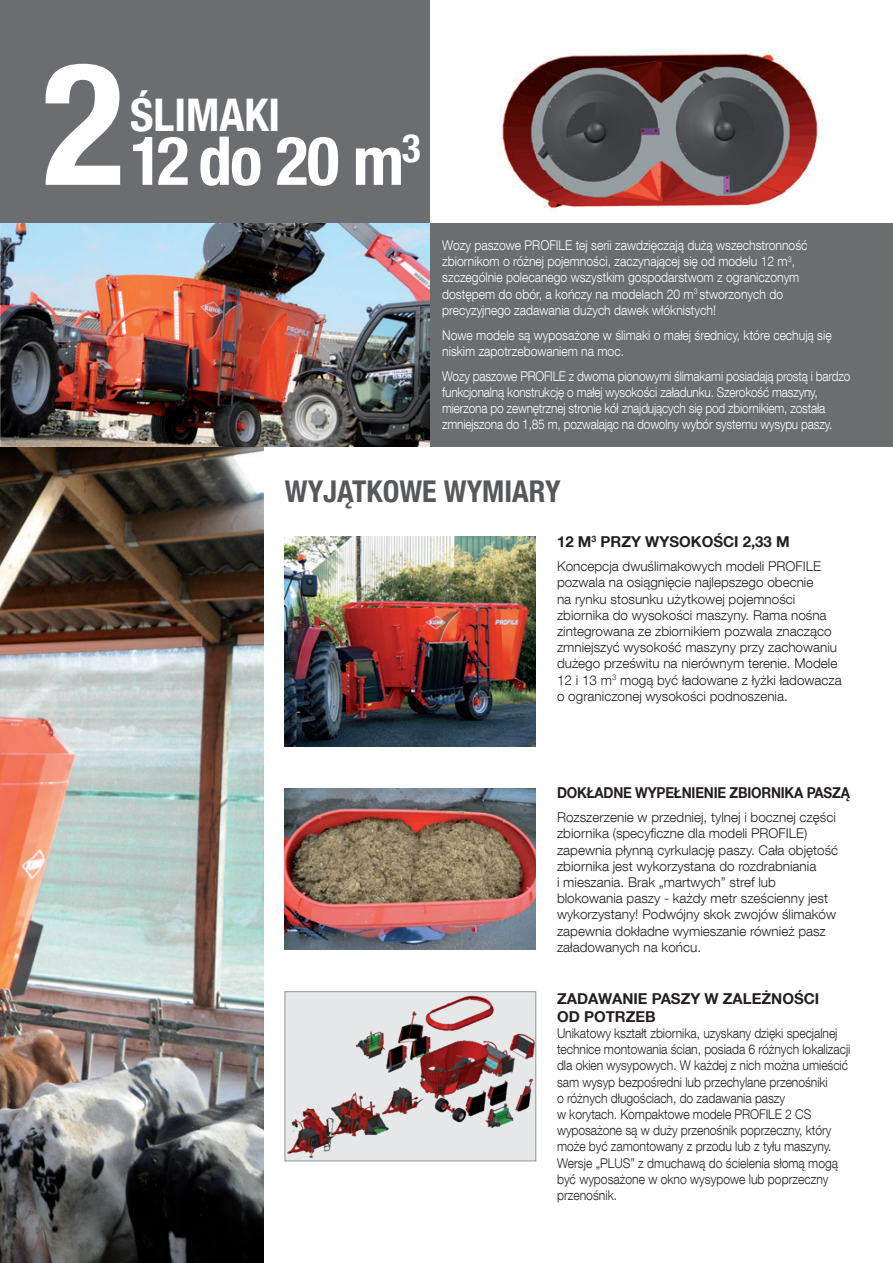
<style>
.page{position:relative;width:893px;height:1263px;background:#fff}
.page>*{position:absolute;margin:0;border:0;box-sizing:border-box;transform-origin:0 0}
.t1{font:700 condensed 171px "Helvetica Neue LT Com";color:#fff}
.t2{font:700 condensed 67.5px "Helvetica Neue LT Com";color:#fff}
.t3{font:700 condensed 45px "Helvetica Neue LT Com";color:#fff}
.t4{font:700 condensed 30px "Helvetica Neue LT Com";color:#57585a}
.t5{font:700 15px/18px "Helvetica Neue LT Com";color:#231f20}
.t6{font:700 15px "Helvetica Neue LT Com";color:#231f20;scale:.9 1}
.t7{font:300 13.5px/16.2px "Helvetica Neue LT Com";color:#231f20}
.t8{font:300 13.5px/16.2px "Helvetica Neue LT Com";color:#231f20;scale:.9 1}
.t9{font:300 13.5px/16.2px "Helvetica Neue LT Com";color:#fff;scale:.9 1}
.t10{font:300 13.5px/16.2px "Helvetica Neue LT Com";color:#fff;scale:.88 1}
</style>
<div class="page">
<img style="left:0;top:446px;width:264px;height:817px">
<div style="left:0;top:0;width:429px;height:223px;background:#6c6d70"></div>
<div style="left:429px;top:223px;width:464px;height:223px;background:#6c6d70"></div>
<img style="left:0;top:223px;width:429px;height:223px">
<img style="left:287px;top:993px;width:247px;height:166px">
<div style="left:285px;top:991px;width:251px;height:170px;border:1px solid #939598"></div>
<img style="left:285px;top:536px;width:251px;height:210px">
<img style="left:285px;top:788px;width:251px;height:162px">
<img style="left:502px;top:53px;width:316px;height:155px">
<h1 class="t1" style="left:43px;top:22px;width:84px">2</h1>
<h3 class="t3" style="left:130px;top:88px;width:151px">ŚLIMAKI</h3>
<h2 class="t2" style="left:130px;top:120px;width:292px">12 do 20 m<sup>3</sup></h2>
<p class="t9" style="left:442px;top:237px;width:407px">Wozy paszowe PROFILE tej serii zawdzięczają dużą wszechstronność zbiornikom o różnej pojemności, zaczynającej się od modelu 12 m<sup>3</sup>, szczególnie polecanego wszystkim gospodarstwom z ograniczonym dostępem do obór, a kończy na modelach 20 m<sup>3</sup> stworzonych do precyzyjnego zadawania dużych dawek włóknistych!</p>
<p class="t9" style="left:442px;top:326px;width:434px">Nowe modele są wyposażone w ślimaki o małej średnicy, które cechują się niskim zapotrzebowaniem na moc.</p>
<p class="t10" style="left:442px;top:367px;width:465px">Wozy paszowe PROFILE z dwoma pionowymi ślimakami posiadają prostą i bardzo funkcjonalną konstrukcję o małej wysokości załadunku. Szerokość maszyny, mierzona po zewnętrznej stronie kół znajdujących się pod zbiornikiem, została zmniejszona do 1,85 m, pozwalając na dowolny wybór systemu wysypu paszy.</p>
<h3 class="t4" style="left:285px;top:473px;width:277px">WYJĄTKOWE WYMIARY</h3>
<p class="t5" style="left:557px;top:532px;width:234px">12 M<sup>3</sup> PRZY WYSOKOŚCI 2,33 M</p>
<p class="t7" style="left:557px;top:558px;width:286px">Koncepcja dwuślimakowych modeli PROFILE pozwala na osiągnięcie najlepszego obecnie<br>na rynku stosunku użytkowej pojemności zbiornika do wysokości maszyny. Rama nośna zintegrowana ze zbiornikiem pozwala znacząco zmniejszyć wysokość maszyny przy zachowaniu dużego prześwitu na nierównym terenie. Modele 12 i 13 m<sup>3</sup> mogą być ładowane z łyżki ładowacza o ograniczonej wysokości podnoszenia.</p>
<p class="t6" style="left:557px;top:783px;width:327px">DOKŁADNE WYPEŁNIENIE ZBIORNIKA PASZĄ</p>
<p class="t7" style="left:557px;top:809px;width:283px">Rozszerzenie w przedniej, tylnej i bocznej części zbiornika (specyficzne dla modeli PROFILE) zapewnia płynną cyrkulację paszy. Cała objętość zbiornika jest wykorzystana do rozdrabniania<br>i mieszania. Brak „martwych” stref lub blokowania paszy - każdy metr sześcienny jest wykorzystany! Podwójny skok zwojów ślimaków zapewnia dokładne wymieszanie również pasz załadowanych na końcu.</p>
<p class="t5" style="left:557px;top:989px;width:264px">ZADAWANIE PASZY W ZALEŻNOŚCI<br>OD POTRZEB</p>
<p class="t8" style="left:557px;top:1025px;width:327px">Unikatowy kształt zbiornika, uzyskany dzięki specjalnej technice montowania ścian, posiada 6 różnych lokalizacji dla okien wysypowych. W każdej z nich można umieścić sam wysyp bezpośredni lub przechylane przenośniki<br>o różnych długościach, do zadawania paszy<br>w korytach. Kompaktowe modele PROFILE 2 CS wyposażone są w duży przenośnik poprzeczny, który może być zamontowany z przodu lub z tyłu maszyny.<br>Wersje „PLUS” z dmuchawą do ścielenia słomą mogą być wyposażone w okno wysypowe lub poprzeczny przenośnik.</p>
</div>
